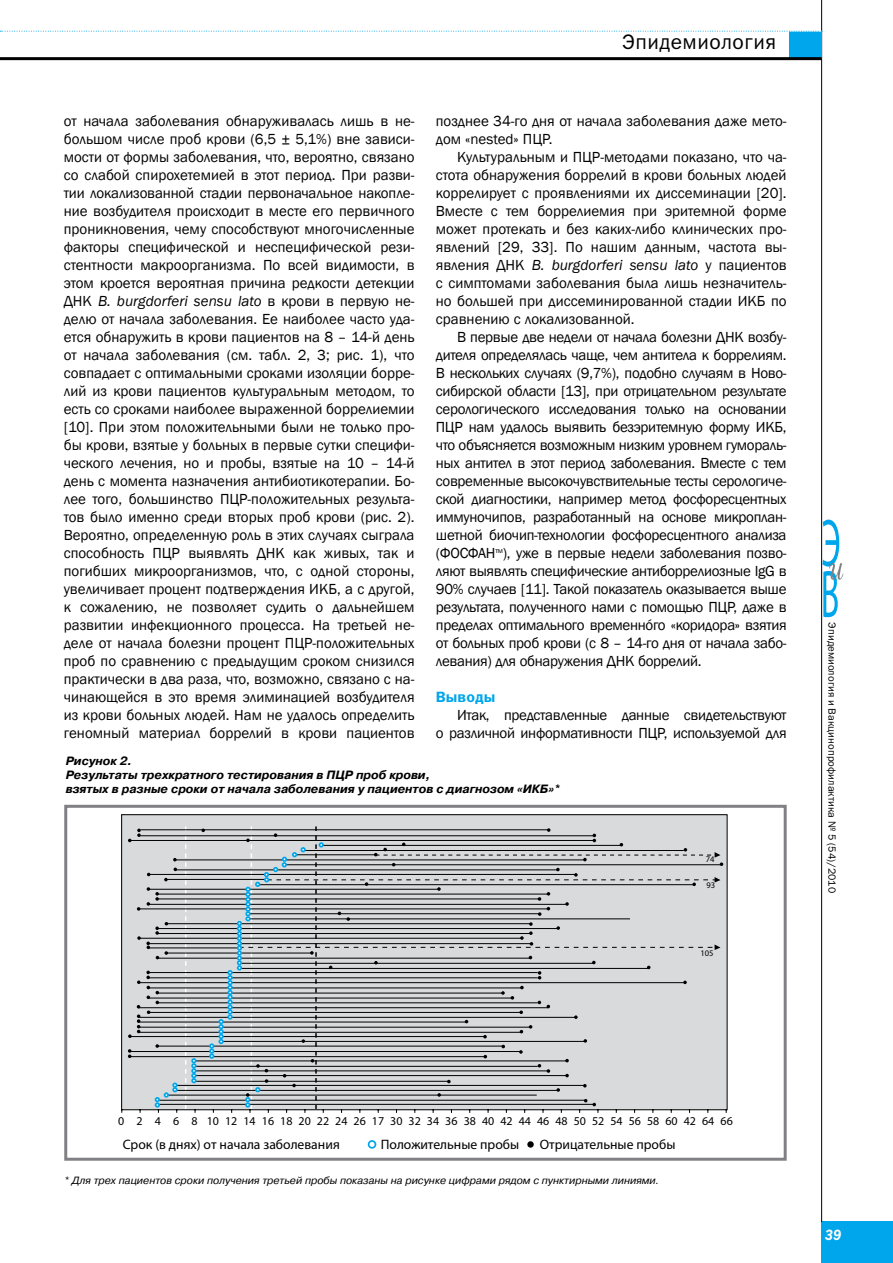
<style>
.page{position:relative;width:893px;height:1263px;background:#fff}
.page>*{position:absolute;margin:0;border:0;box-sizing:border-box;transform-origin:0 0}
.t1{font:21px "Franklin Gothic Book C";letter-spacing:.025em;color:#000}
.t2{font:15px/18px "Franklin Gothic";letter-spacing:-.015em;color:#000;text-align:justify}
.t3{font:15px "Franklin Gothic Demi C";color:#00a6eb}
.t4{font:italic 15px "Franklin Gothic Demi C";color:#fff;scale:.9 1}
.t5{font:13.65px "Myriad Pro";color:#000}
.t6{font:italic 700 12px/14.2px "Pragmatica C";color:#000}
.t7{font:12px "Myriad Pro";color:#000}
.t8{font:italic 10.5px "Pragmatica C";color:#000}
.t9{font:10.5px "Franklin Gothic Book C";letter-spacing:.005em;color:#000}
.t10{font:8.55px "Myriad Pro";color:#000}
.s1{font-style:italic}
</style>
<div class="page">
<div style="left:821px;top:1222px;width:72px;height:41px;background:#00a6eb"></div>
<hr style="left:821px;top:0;width:1px;height:1222px;background:#000">
<svg style="left:822px;top:520px;width:21px;height:97px"></svg>
<div style="left:789px;top:31px;width:32px;height:26px;background:#00a6eb"></div>
<svg style="left:0;top:31px;width:822px;height:1px"></svg>
<hr style="left:0;top:57px;width:822px;height:3px;background:#000">
<div style="left:64px;top:805px;width:723px;height:356px;background:#fff;border:3px solid #818084"></div>
<svg style="left:121px;top:814px;width:607px;height:299px;background:#c7c8ca"></svg>
<svg style="left:527px;top:1141px;width:7px;height:7px"></svg>
<svg style="left:128px;top:1049px;width:3px;height:9px"></svg>
<svg style="left:155px;top:1044px;width:4px;height:4px"></svg>
<svg style="left:128px;top:1014px;width:12px;height:24px"></svg>
<svg style="left:137px;top:971px;width:13px;height:18px"></svg>
<svg style="left:137px;top:922px;width:31px;height:37px"></svg>
<svg style="left:128px;top:828px;width:13px;height:14px"></svg>
<svg style="left:147px;top:887px;width:12px;height:19px"></svg>
<hr style="left:140px;top:829px;width:409px;height:1px;background:#000">
<hr style="left:140px;top:835px;width:453px;height:1px;background:#000">
<hr style="left:130px;top:840px;width:463px;height:1px;background:#000">
<hr style="left:175px;top:859px;width:409px;height:1px;background:#000">
<hr style="left:175px;top:869px;width:383px;height:1px;background:#000">
<hr style="left:148px;top:874px;width:428px;height:1px;background:#000">
<hr style="left:165px;top:879px;width:103px;height:1px;background:#000">
<hr style="left:149px;top:889px;width:290px;height:1px;background:#000">
<hr style="left:158px;top:894px;width:390px;height:1px;background:#000">
<hr style="left:157px;top:898px;width:381px;height:1px;background:#000">
<hr style="left:148px;top:904px;width:419px;height:1px;background:#000">
<hr style="left:139px;top:908px;width:408px;height:1px;background:#000">
<hr style="left:166px;top:923px;width:365px;height:1px;background:#000">
<hr style="left:157px;top:928px;width:401px;height:1px;background:#000">
<hr style="left:157px;top:933px;width:374px;height:1px;background:#000">
<hr style="left:148px;top:943px;width:384px;height:1px;background:#000">
<hr style="left:140px;top:938px;width:382px;height:1px;background:#000">
<hr style="left:148px;top:948px;width:92px;height:1px;background:#000">
<hr style="left:166px;top:953px;width:147px;height:1px;background:#000">
<hr style="left:158px;top:958px;width:372px;height:1px;background:#000">
<hr style="left:148px;top:972px;width:390px;height:1px;background:#000">
<hr style="left:148px;top:977px;width:390px;height:1px;background:#000">
<hr style="left:138px;top:982px;width:547px;height:1px;background:#000">
<hr style="left:149px;top:987px;width:373px;height:1px;background:#000">
<hr style="left:157px;top:993px;width:346px;height:1px;background:#000">
<hr style="left:148px;top:997px;width:364px;height:1px;background:#000">
<hr style="left:157px;top:1002px;width:381px;height:1px;background:#000">
<hr style="left:138px;top:1007px;width:411px;height:1px;background:#000">
<hr style="left:149px;top:1012px;width:372px;height:1px;background:#000">
<hr style="left:139px;top:1017px;width:436px;height:1px;background:#000">
<hr style="left:138px;top:1021px;width:329px;height:1px;background:#000">
<hr style="left:139px;top:1027px;width:391px;height:1px;background:#000">
<hr style="left:139px;top:1032px;width:383px;height:1px;background:#000">
<hr style="left:130px;top:1036px;width:355px;height:1px;background:#000">
<hr style="left:157px;top:1046px;width:347px;height:1px;background:#000">
<hr style="left:130px;top:1051px;width:391px;height:1px;background:#000">
<hr style="left:130px;top:1056px;width:355px;height:1px;background:#000">
<hr style="left:176px;top:1085px;width:409px;height:1px;background:#000">
<hr style="left:174px;top:1090px;width:384px;height:1px;background:#000">
<hr style="left:167px;top:1095px;width:370px;height:1px;background:#000">
<hr style="left:157px;top:1100px;width:428px;height:1px;background:#000">
<hr style="left:157px;top:1104px;width:437px;height:1px;background:#000">
<div style="left:368px;top:1140px;width:8px;height:9px;border:2px solid #00a6eb;border-radius:50%"></div>
<svg style="left:155px;top:1082px;width:23px;height:25px"></svg>
<svg style="left:185px;top:826px;width:538px;height:283px;background:#b9bcbe"></svg>
<h1 class="t1" style="left:622px;top:31px;width:156px">Эпидемиология</h1>
<p class="t2" style="left:64px;top:112px;width:352px">от начала заболевания обнаруживалась лишь в не&shy;большом числе проб крови (6,5 ± 5,1%) вне зависи&shy;мости от формы заболевания, что, вероятно, связано со слабой спирохетемией в этот период. При разви&shy;тии локализованной стадии первоначальное накопле&shy;ние возбудителя происходит в месте его первичного проникновения, чему способствуют многочисленные факторы специфической и неспецифической рези&shy;стентности макроорганизма. По всей видимости, в этом кроется вероятная причина редкости детекции ДНК <span class="s1">B. burgdorferi sensu lato</span> в крови в первую не&shy;делю от начала заболевания. Ее наиболее часто уда&shy;ется обнаружить в крови пациентов на 8 – 14-й день от начала заболевания (см. табл. 2, 3; рис. 1), что совпадает с оптимальными сроками изоляции борре&shy;лий из крови пациентов культуральным методом, то есть со сроками наиболее выраженной боррелиемии [10]. При этом положительными были не только про&shy;бы крови, взятые у больных в первые сутки специфи&shy;ческого лечения, но и пробы, взятые на 10 – 14-й день с момента назначения антибиотикотерапии. Бо&shy;лее того, большинство ПЦР-положительных результа&shy;тов было именно среди вторых проб крови (рис. 2).<br>Вероятно, определенную роль в этих случаях сыграла способность ПЦР выявлять ДНК как живых, так и погибших микроорганизмов, что, с одной стороны, увеличивает процент подтверждения ИКБ, а с другой, к сожалению, не позволяет судить о дальнейшем развитии инфекционного процесса. На третьей не&shy;деле от начала болезни процент ПЦР-положительных проб по сравнению с предыдущим сроком снизился практически в два раза, что, возможно, связано с на&shy;чинающейся в это время элиминацией возбудителя из крови больных людей. Нам не удалось определить геномный материал боррелий в крови пациентов</p>
<p class="t2" style="left:436px;top:112px;width:352px">позднее 34-го дня от начала заболевания даже мето&shy;дом «nested» ПЦР.</p>
<p class="t2" style="left:436px;top:148px;width:352px;text-indent:21px">Культуральным и ПЦР-методами показано, что ча&shy;стота обнаружения боррелий в крови больных людей коррелирует с проявлениями их диссеминации [20].<br>Вместе с тем боррелиемия при эритемной форме может протекать и без каких-либо клинических про&shy;явлений [29, 33]. По нашим данным, частота вы&shy;явления ДНК <span class="s1">B. burgdorferi sensu lato</span> у пациентов с симптомами заболевания была лишь незначитель&shy;но большей при диссеминированной стадии ИКБ по сравнению с локализованной.</p>
<p class="t2" style="left:436px;top:328px;width:352px;text-indent:21px">В первые две недели от начала болезни ДНК возбу&shy;дителя определялась чаще, чем антитела к боррелиям.<br>В нескольких случаях (9,7%), подобно случаям в Ново&shy;сибирской области [13], при отрицательном результате серологического исследования только на основании ПЦР нам удалось выявить безэритемную форму ИКБ, что объясняется возможным низким уровнем гумораль&shy;ных антител в этот период заболевания. Вместе с тем современные высокочувствительные тесты серологиче&shy;ской диагностики, например метод фосфоресцентных иммуночипов, разработанный на основе микроплан&shy;шетной биочип-технологии фосфоресцентного анализа (ФОСФАН<sup>тм</sup>), уже в первые недели заболевания позво&shy;ляют выявлять специфические антиборрелиозные IgG в 90% случаев [11]. Такой показатель оказывается выше результата, полученного нами с помощью ПЦР, даже в пределах оптимального временнóго «коридора» взятия от больных проб крови (с 8 – 14-го дня от начала забо&shy;левания) для обнаружения ДНК боррелий.</p>
<p class="t3" style="left:436px;top:688px;width:61px">Выводы</p>
<p class="t2" style="left:436px;top:706px;width:352px;text-align:right">Итак, представленные данные свидетельствуют<br>о различной информативности ПЦР, используемой для</p>
<p class="t6" style="left:66px;top:753px;width:496px">Рисунок 2.<br>Результаты трехкратного тестирования в ПЦР проб крови,<br>взятых в разные сроки от начала заболевания у пациентов с диагнозом «ИКБ»*</p>
<p class="t10" style="left:706px;top:854px;width:10px">74</p>
<p class="t10" style="left:706px;top:880px;width:10px">93</p>
<p class="t10" style="left:700px;top:947px;width:15px">105</p>
<p class="t9" style="left:838px;top:622px;width:272px;rotate:90deg">Эпидемиология и Вакцинопрофилактика № 5 (54)/2010</p>
<p class="t7" style="left:118px;top:1114px;width:616px">0 2 4 6 8 1012141618202224261730323436384042444648505254565860426466</p>
<p class="t5" style="left:123px;top:1136px;width:219px">Срок (в днях) от начала заболевания</p>
<p class="t5" style="left:381px;top:1136px;width:140px">Положительные пробы</p>
<p class="t5" style="left:540px;top:1136px;width:137px">Отрицательные пробы</p>
<p class="t8" style="left:64px;top:1175px;width:596px">* Для трех пациентов сроки получения третьей пробы показаны на рисунке цифрами рядом с пунктирными линиями.</p>
<p class="t4" style="left:825px;top:1226px;width:20px">39</p>
</div>
